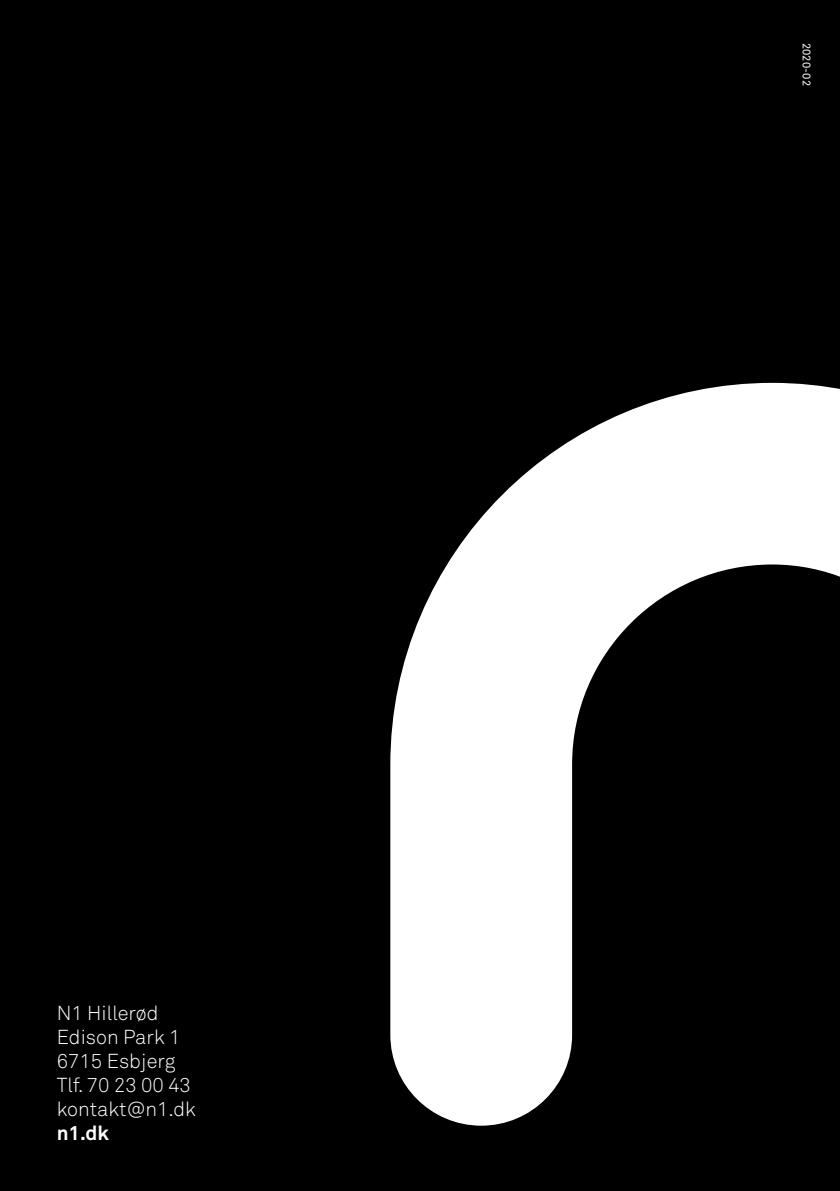
<style>
.page{position:relative;width:840px;height:1191px;background:#fff}
.page>*{position:absolute;margin:0;border:0;box-sizing:border-box;transform-origin:0 0}
.t1{font:300 20px/24px "Akkurat Std";color:#fff}
.t2{font:700 20px "Akkurat Std";color:#fff}
.t3{font:11px "Akkurat Std";letter-spacing:.01em;color:#fff}
</style>
<div class="page">
<div style="left:0;top:0;width:839px;height:1191px;background:#000"></div>
<svg style="left:390px;top:383px;width:449px;height:743px"></svg>
<p class="t1" style="left:57px;top:1001px;width:140px">N1 Hillerød<br>Edison Park 1<br>6715 Esbjerg<br>Tlf. 70 23 00 43 kontakt@n1.dk</p>
<p class="t2" style="left:57px;top:1120px;width:54px">n1.dk</p>
<p class="t3" style="left:812px;top:43px;width:45px;rotate:90deg">2020-02</p>
</div>
